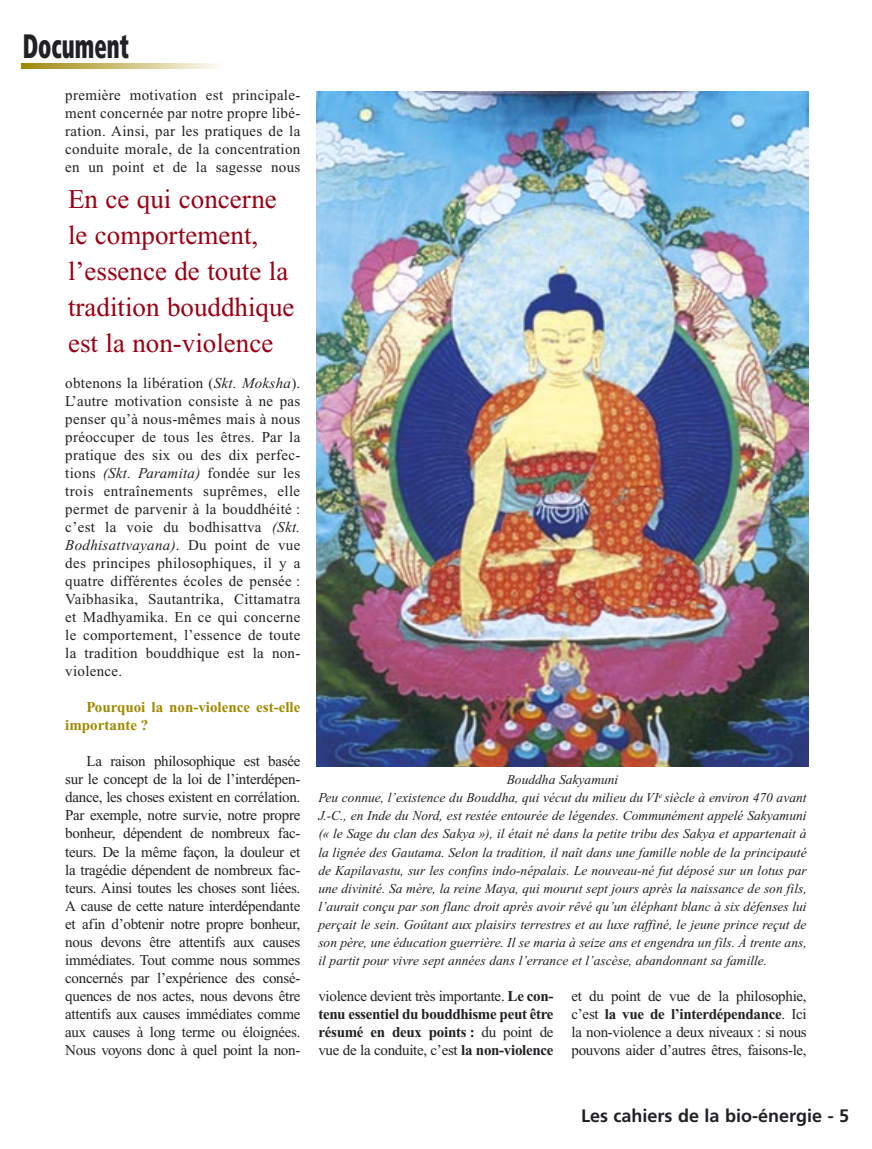
<style>
.page{position:relative;width:872px;height:1149px;background:#fff}
.page>*{position:absolute;margin:0;border:0;box-sizing:border-box;transform-origin:0 0}
.Bloc_haut_de_page{font:900 condensed 33.75px "Frutiger";color:#212125;scale:.67 1}
.Bloc_intertitre_article{font:27px/36px "Times New Roman";color:#9b0014}
.t1{font:700 18px "Frutiger";color:#212125}
.Texte_général{font:15px/18px "Times New Roman";letter-spacing:.01em;color:#212125;text-align:justify}
.Texte_général-2{font:700 15px/18px "Times New Roman";letter-spacing:-.02em;color:#212125;text-align:justify}
.Interviewer{font:700 15px/18px "Times New Roman";color:#9f8900}
.sources_et_legendes_9{font:italic 13.5px/18px "Times New Roman";color:#212125;text-align:justify}
.s1{font-style:italic}
.s2{font-weight:400}
.s3{font-weight:700}
</style>
<div class="page">
<svg style="left:21px;top:64px;width:198px;height:4px"></svg>
<img style="left:317px;top:91px;width:491px;height:675px">
<p class="Bloc_haut_de_page" style="left:23px;top:25px;width:160px">Document</p>
<p class="Texte_général" style="left:65px;top:86px;width:237px">première motivation est principale&shy;ment concernée par notre propre libé&shy;ration. Ainsi, par les pratiques de la conduite morale, de la concentration en un point et de la sagesse nous</p>
<p class="Bloc_intertitre_article" style="left:68px;top:181px;width:228px">En ce qui concerne le comportement, l’essence de toute la tradition bouddhique est la non-violence</p>
<p class="Texte_général" style="left:65px;top:374px;width:237px">obtenons la libération (<span class="s1">Skt. Moksha</span>).<br>L’autre motivation consiste à ne pas penser qu’à nous-mêmes mais à nous préoccuper de tous les êtres. Par la pratique des six ou des dix perfec&shy;tions <span class="s1">(Skt. Paramita)</span> fondée sur les trois entraînements suprêmes, elle permet de parvenir à la bouddhéité : c’est la voie du bodhisattva <span class="s1">(Skt.<br>Bodhisattvayana)</span>. Du point de vue des principes philosophiques, il y a quatre différentes écoles de pensée :<br>Vaibhasika, Sautantrika, Cittamatra et Madhyamika. En ce qui concerne le comportement, l’essence de toute la tradition bouddhique est la non&shy;violence.</p>
<p class="Interviewer" style="left:65px;top:698px;width:236px;text-indent:21px">Pourquoi la non-violence est-elle importante ?</p>
<p class="Texte_général" style="left:65px;top:752px;width:237px;text-indent:21px">La raison philosophique est basée sur le concept de la loi de l’interdépen&shy;dance, les choses existent en corrélation.<br>Par exemple, notre survie, notre propre bonheur, dépendent de nombreux fac&shy;teurs. De la même façon, la douleur et la tragédie dépendent de nombreux fac&shy;teurs. Ainsi toutes les choses sont liées.<br>A cause de cette nature interdépendante et afin d’obtenir notre propre bonheur, nous devons être attentifs aux causes immédiates. Tout comme nous sommes concernés par l’expérience des consé&shy;quences de nos actes, nous devons être attentifs aux causes immédiates comme aux causes à long terme ou éloignées.<br>Nous voyons donc à quel point la non-</p>
<p class="sources_et_legendes_9" style="left:506px;top:770px;width:113px">Bouddha Sakyamuni</p>
<p class="sources_et_legendes_9" style="left:318px;top:788px;width:490px">Peu connue, l’existence du Bouddha, qui vécut du milieu du VI<sup>e</sup> siècle à environ 470 avant J.-C., en Inde du Nord, est restée entourée de légendes. Communément appelé Sakyamuni (« le Sage du clan des Sakya »), il était né dans la petite tribu des Sakya et appartenait à la lignée des Gautama. Selon la tradition, il naît dans une famille noble de la principauté de Kapilavastu, sur les confins indo-népalais. Le nouveau-né fut déposé sur un lotus par une divinité. Sa mère, la reine Maya, qui mourut sept jours après la naissance de son fils, l’aurait conçu par son flanc droit après avoir rêvé qu’un éléphant blanc à six défenses lui perçait le sein. Goûtant aux plaisirs terrestres et au luxe raffiné, le jeune prince reçut de son père, une éducation guerrière. Il se maria à seize ans et engendra un fils. À trente ans, il partit pour vivre sept années dans l’errance et l’ascèse, abandonnant sa famille.</p>
<p class="Texte_général-2" style="left:318px;top:986px;width:237px"><span class="s2">violence devient très importante.</span> Le con&shy;tenu essentiel du bouddhisme peut être résumé en deux points : <span class="s2">du point de vue de la conduite, c’est</span> la non-violence</p>
<p class="Texte_général" style="left:571px;top:986px;width:237px">et du point de vue de la philosophie, c’est <span class="s3">la vue de l’interdépendance</span>. Ici la non-violence a deux niveaux : si nous pouvons aider d’autres êtres, faisons-le,</p>
<p class="t1" style="left:581px;top:1104px;width:270px">Les cahiers de la bio-énergie - 5</p>
</div>
